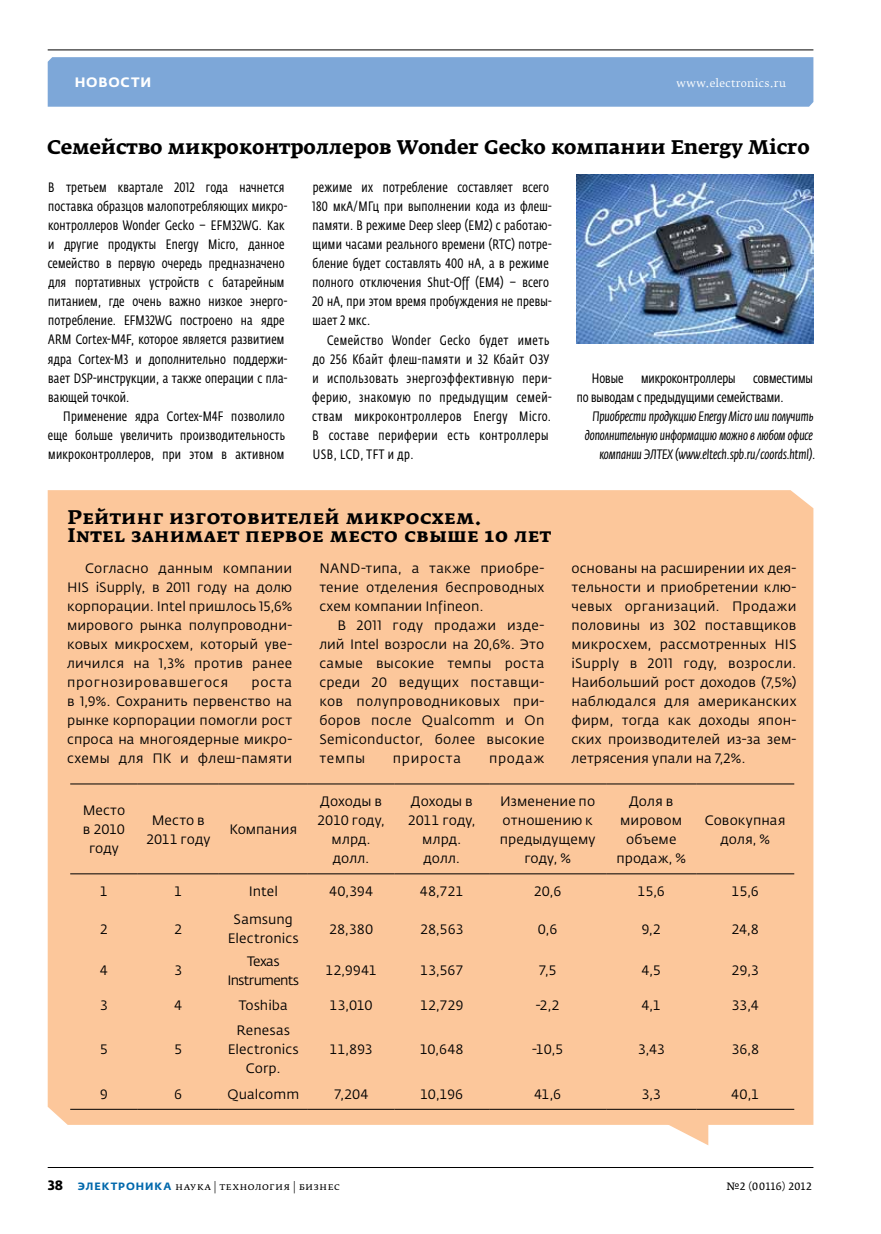
<style>
.page{position:relative;width:881px;height:1234px;background:#fff}
.page>*{position:absolute;margin:0;border:0;box-sizing:border-box;transform-origin:0 0}
.t1{font:700 19.5px/18px "Fedra Serif A Pro";letter-spacing:-.005em;color:#000}
.t2{font:13.5px/19px "Fedra Sans Pro";letter-spacing:.01em;color:#000;text-align:center}
.t3{font:13.5px/19px "Fedra Sans Cond Pro";letter-spacing:.015em;color:#000}
.t4{font:13.5px/19px "Fedra Sans Cond Pro";letter-spacing:.04em;color:#000}
.t5{font:italic 13.5px/19px "Fedra Sans Cond Pro";letter-spacing:-.005em;color:#000;text-align:right}
.t6{font:13.5px/19px "Fedra Sans Pro";letter-spacing:-.05em;color:#000;text-align:center}
.t7{font:13.5px "Fedra Sans Pro";letter-spacing:.06em;color:#000}
.t8{font:700 13.5px "Fedra Sans Alt Pro";letter-spacing:.06em;color:#fff}
.t9{font:10.5px "Fedra Serif B Pro";letter-spacing:.02em;color:#000}
.t10{font:10.5px "Fedra Serif B Pro";letter-spacing:.03em;color:#fff}
.t11{font:10.5px "Fedra Serif A Pro";letter-spacing:.03em;color:#000}
.s1{font-family:"Fedra Sans Pro";font-weight:700;font-size:13.5px}
.s2{font-family:"Fedra Sans Alt Pro";font-weight:700;color:#0068ac}
</style>
<div class="page">
<div style="left:48px;top:57px;width:765px;height:50px;background:#7da7d8"></div>
<hr style="left:48px;top:49px;width:765px;height:1px;background:#000">
<hr style="left:48px;top:1166px;width:765px;height:1px;background:#000">
<img style="left:576px;top:174px;width:237px;height:170px">
<div style="left:48px;top:490px;width:765px;height:634px;background:#fcc79b"></div>
<svg style="left:596px;top:1087px;width:112px;height:58px"></svg>
<hr style="left:70px;top:783px;width:68px;height:1px;background:#000">
<hr style="left:138px;top:783px;width:81px;height:1px;background:#000">
<hr style="left:219px;top:783px;width:89px;height:1px;background:#000">
<hr style="left:308px;top:783px;width:86px;height:1px;background:#000">
<hr style="left:394px;top:783px;width:95px;height:1px;background:#000">
<hr style="left:489px;top:783px;width:117px;height:1px;background:#000">
<hr style="left:606px;top:783px;width:90px;height:1px;background:#000">
<hr style="left:696px;top:783px;width:98px;height:1px;background:#000">
<hr style="left:70px;top:873px;width:68px;height:1px;background:#000">
<hr style="left:138px;top:873px;width:81px;height:1px;background:#000">
<hr style="left:219px;top:873px;width:89px;height:1px;background:#000">
<hr style="left:308px;top:873px;width:86px;height:1px;background:#000">
<hr style="left:394px;top:873px;width:95px;height:1px;background:#000">
<hr style="left:489px;top:873px;width:117px;height:1px;background:#000">
<hr style="left:606px;top:873px;width:90px;height:1px;background:#000">
<hr style="left:696px;top:873px;width:98px;height:1px;background:#000">
<hr style="left:70px;top:1108px;width:68px;height:1px;background:#000">
<hr style="left:138px;top:1108px;width:81px;height:1px;background:#000">
<hr style="left:219px;top:1108px;width:89px;height:1px;background:#000">
<hr style="left:308px;top:1108px;width:86px;height:1px;background:#000">
<hr style="left:394px;top:1108px;width:95px;height:1px;background:#000">
<hr style="left:489px;top:1108px;width:117px;height:1px;background:#000">
<hr style="left:606px;top:1108px;width:90px;height:1px;background:#000">
<hr style="left:696px;top:1108px;width:98px;height:1px;background:#000">
<p class="t8" style="left:75px;top:74px;width:78px">НОВОСТИ</p>
<p class="t10" style="left:676px;top:77px;width:111px">www.electronics.ru</p>
<h1 class="t1" style="left:47px;top:138px;width:764px">Семейство микроконтроллеров Wonder Gecko компании Energy Micro</h1>
<p class="t3" style="left:48px;top:178px;width:241px">В третьем квартале 2012 года начнется поставка образцов малопотребляющих микро&shy;контроллеров Wonder Gecko – EFM32WG. Как и другие продукты Energy Micro, данное семейство в первую очередь предназначено для портативных устройств с батарейным питанием, где очень важно низкое энерго&shy;потребление. EFM32WG построено на ядре ARM Cortex-M4F, которое является развитием ядра Cortex-M3 и дополнительно поддержи&shy;вает DSP-инструкции, а также операции с пла&shy;вающей точкой.</p>
<p class="t3" style="left:48px;top:406px;width:239px;text-align:justify;text-indent:16px">Применение ядра Cortex-M4F позволило еще больше увеличить производительность микроконтроллеров, при этом в активном</p>
<p class="t3" style="left:312px;top:178px;width:241px">режиме их потребление составляет всего 180 мкА/МГц при выполнении кода из флеш&shy;памяти. В режиме Deep sleep (EM2) с работаю&shy;щими часами реального времени (RTC) потре&shy;бление будет составлять 400 нА, а в режиме полного отключения Shut-Off (EM4) – всего 20 нА, при этом время пробуждения не превы&shy;шает 2 мкc.</p>
<p class="t4" style="left:312px;top:330px;width:241px;text-indent:15px">Семейство Wonder Gecko будет иметь до 256 Кбайт флеш-памяти и 32 Кбайт ОЗУ и использовать энергоэффективную пери&shy;ферию, знакомую по предыдущим семей&shy;ствам микроконтроллеров Energy Micro.<br>В составе периферии есть контроллеры USB, LCD, TFT и др.</p>
<p class="t3" style="left:591px;top:368px;width:33px">Новые</p>
<p class="t3" style="left:640px;top:368px;width:96px">микроконтроллеры</p>
<p class="t3" style="left:576px;top:368px;width:237px;text-indent:176px">совместимы по выводам с предыдущими семействами.</p>
<p class="t5" style="left:584px;top:406px;width:232px">Приобрести продукцию Energy Micro или получить дополнительную информацию можно в любом офисе компании ЭЛТЕХ (www.eltech.spb.ru/coords.html).</p>
<h1 class="t1" style="left:68px;top:508px;width:484px">Рейтинг изготовителей микросхем.<br>Intel занимает первое место свыше 10 лет</h1>
<p class="t2" style="left:67px;top:558px;width:226px;text-align:justify;text-indent:18px">Согласно данным компании HIS iSupply, в 2011 году на долю корпорации. Intel пришлось 15,6% мирового рынка полупроводни&shy;ковых микросхем, который уве&shy;личился на 1,3% против ранее прогнозировавшегося</p>
<p class="t2" style="left:67px;top:672px;width:226px;text-align:justify;text-indent:184px">роста в 1,9%. Сохранить первенство на рынке корпорации помогли рост спроса на многоядерные микро&shy;схемы для ПК и флеш-памяти</p>
<p class="t2" style="left:319px;top:558px;width:226px;text-align:justify">NAND-типа, а также приобре&shy;тение отделения беспроводных схем компании Infineon.</p>
<p class="t2" style="left:319px;top:615px;width:226px;text-align:justify;text-indent:18px">В 2011 году продажи изде&shy;лий Intel возросли на 20,6%. Это самые высокие темпы роста среди 20 ведущих поставщи&shy;ков полупроводниковых при&shy;боров после Qualcomm и On Semiconductor, более высокие темпы</p>
<p class="t7" style="left:392px;top:750px;width:70px">прироста</p>
<p class="t2" style="left:489px;top:748px;width:57px">продаж</p>
<p class="t2" style="left:571px;top:558px;width:226px;text-align:justify">основаны на расширении их дея&shy;тельности и приобретении клю&shy;чевых организаций. Продажи половины из 302 поставщиков микросхем, рассмотренных HIS iSupply в 2011 году, возросли.<br>Наибольший рост доходов (7,5%) наблюдался для американских фирм, тогда как доходы япон&shy;ских производителей из-за зем&shy;летрясения упали на 7,2%.</p>
<p class="t2" style="left:83px;top:800px;width:44px">Место в 2010 году</p>
<p class="t2" style="left:146px;top:810px;width:66px">Место в<br>2011 году</p>
<p class="t2" style="left:229px;top:819px;width:69px">Компания</p>
<p class="t2" style="left:317px;top:791px;width:69px">Доходы в<br>2010 году, млрд. долл.</p>
<p class="t2" style="left:407px;top:791px;width:69px">Доходы в<br>2011 году, млрд. долл.</p>
<p class="t2" style="left:499px;top:791px;width:97px">Изменение по отношению к предыдущему году, %</p>
<p class="t2" style="left:616px;top:791px;width:71px">Доля в мировом объеме продаж, %</p>
<p class="t2" style="left:704px;top:810px;width:82px">Совокупная доля, %</p>
<p class="t2" style="left:100px;top:881px;width:10px">1</p>
<p class="t2" style="left:174px;top:881px;width:10px">1</p>
<p class="t2" style="left:248px;top:881px;width:31px">Intel</p>
<p class="t2" style="left:329px;top:881px;width:46px">40,394</p>
<p class="t2" style="left:420px;top:881px;width:45px">48,721</p>
<p class="t2" style="left:533px;top:881px;width:29px">20,6</p>
<p class="t2" style="left:637px;top:881px;width:29px">15,6</p>
<p class="t2" style="left:731px;top:881px;width:29px">15,6</p>
<p class="t2" style="left:100px;top:919px;width:10px">2</p>
<p class="t2" style="left:174px;top:919px;width:10px">2</p>
<p class="t2" style="left:228px;top:909px;width:72px">Samsung<br>Electronics</p>
<p class="t2" style="left:329px;top:919px;width:45px">28,380</p>
<p class="t2" style="left:420px;top:919px;width:45px">28,563</p>
<p class="t2" style="left:537px;top:919px;width:21px">0,6</p>
<p class="t2" style="left:641px;top:919px;width:21px">9,2</p>
<p class="t2" style="left:731px;top:919px;width:29px">24,8</p>
<p class="t2" style="left:100px;top:960px;width:10px">4</p>
<p class="t2" style="left:174px;top:960px;width:10px">3</p>
<p class="t6" style="left:227px;top:951px;width:73px">Texas<br>Instruments</p>
<p class="t2" style="left:325px;top:960px;width:53px">12,9941</p>
<p class="t2" style="left:420px;top:960px;width:45px">13,567</p>
<p class="t2" style="left:538px;top:960px;width:20px">7,5</p>
<p class="t2" style="left:641px;top:960px;width:21px">4,5</p>
<p class="t2" style="left:731px;top:960px;width:29px">29,3</p>
<p class="t2" style="left:100px;top:995px;width:10px">3</p>
<p class="t2" style="left:174px;top:995px;width:10px">4</p>
<p class="t2" style="left:238px;top:995px;width:51px">Toshiba</p>
<p class="t2" style="left:329px;top:995px;width:45px">13,010</p>
<p class="t2" style="left:420px;top:995px;width:45px">12,729</p>
<p class="t2" style="left:535px;top:995px;width:25px">-2,2</p>
<p class="t2" style="left:641px;top:995px;width:21px">4,1</p>
<p class="t2" style="left:731px;top:995px;width:29px">33,4</p>
<p class="t2" style="left:100px;top:1039px;width:10px">5</p>
<p class="t2" style="left:174px;top:1039px;width:10px">5</p>
<p class="t2" style="left:228px;top:1020px;width:72px">Renesas<br>Electronics<br>Corp.</p>
<p class="t2" style="left:329px;top:1039px;width:44px">11,893</p>
<p class="t2" style="left:419px;top:1039px;width:45px">10,648</p>
<p class="t2" style="left:532px;top:1039px;width:33px">-10,5</p>
<p class="t2" style="left:637px;top:1039px;width:29px">3,43</p>
<p class="t2" style="left:731px;top:1039px;width:29px">36,8</p>
<p class="t2" style="left:100px;top:1084px;width:10px">9</p>
<p class="t2" style="left:174px;top:1084px;width:10px">6</p>
<p class="t2" style="left:227px;top:1084px;width:73px">Qualcomm</p>
<p class="t2" style="left:334px;top:1084px;width:36px">7,204</p>
<p class="t2" style="left:420px;top:1084px;width:45px">10,196</p>
<p class="t2" style="left:534px;top:1084px;width:29px">41,6</p>
<p class="t2" style="left:641px;top:1084px;width:21px">3,3</p>
<p class="t2" style="left:731px;top:1084px;width:29px">40,1</p>
<p class="t9" style="left:48px;top:1179px;width:294px"><span class="s1">38</span> <span class="s2">ЭЛЕКТРОНИКА</span> наука | технология | бизнес</p>
<p class="t11" style="left:726px;top:1179px;width:86px">№2 (00116) 2012</p>
</div>
